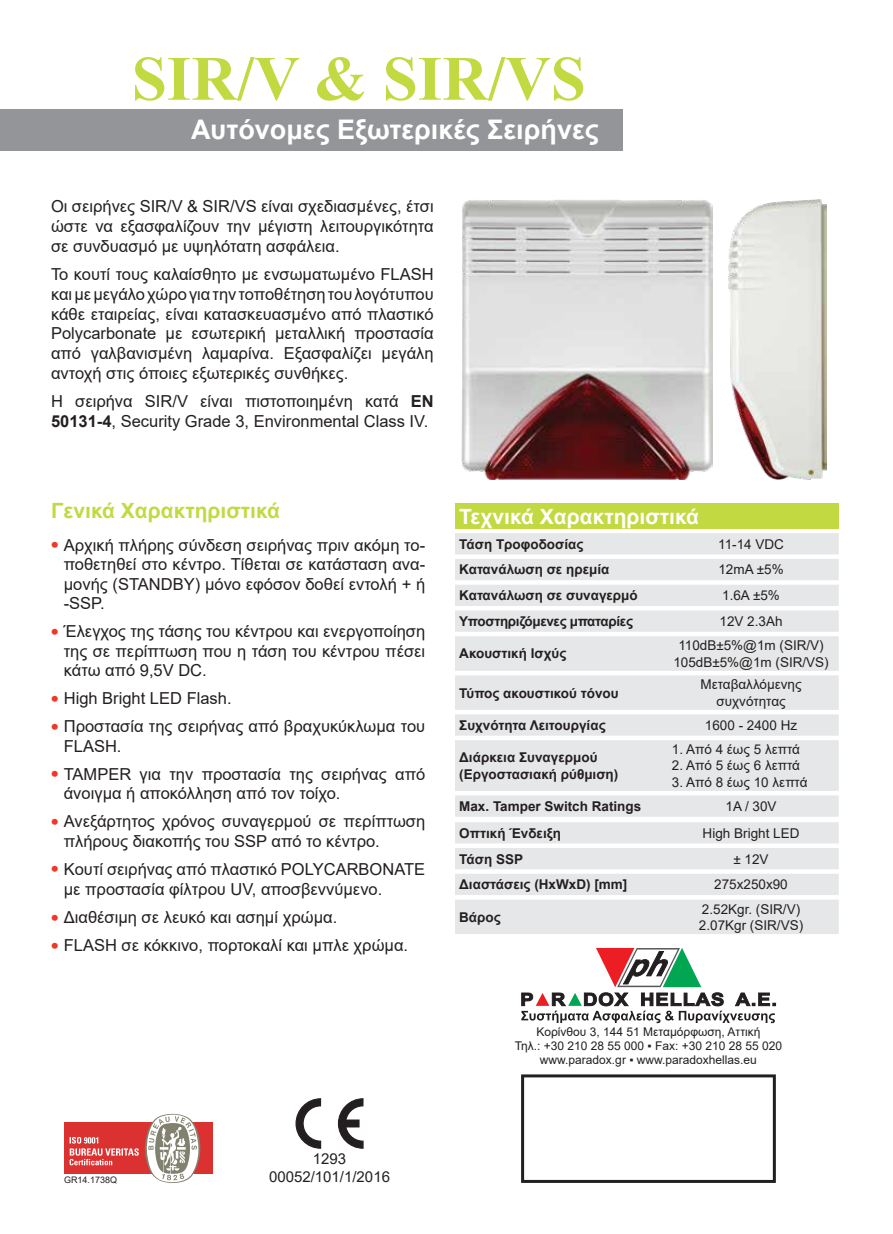
<style>
.page{position:relative;width:893px;height:1234px;background:#fff}
.page>*{position:absolute;margin:0;border:0;box-sizing:border-box;transform-origin:0 0}
.t1{font:700 63px "Times New Roman";color:#c3d941}
.t2{font:700 27px "Arial";color:#fff}
.t3{font:700 21px "Arial";color:#fff}
.t4{font:700 21px "Arial";color:#c3d941}
.t5{font:16.5px/19.8px "Arial";color:#231f20}
.t6{font:15px "Arial";color:#231f20}
.t7{font:700 13.5px/16.2px "Arial";color:#231f20}
.t8{font:13.5px/16.2px "Arial";color:#231f20;text-align:center}
.t9{font:700 13.5px "Arial";letter-spacing:-.025em;color:#231f20}
.t10{font:12px/14.4px "Arial";color:#231f20;text-align:center}
.t11{font:9px "Arial";color:#231f20}
.s1{font-weight:700}
.s2{font-weight:700;font-size:21px;color:#ef3829}
</style>
<div class="page">
<div style="left:0;top:109px;width:623px;height:41px;background:#939598"></div>
<img style="left:461px;top:200px;width:252px;height:279px">
<div style="left:64px;top:1122px;width:149px;height:51px;background:#db3231"></div>
<svg style="left:70px;top:1113px;width:132px;height:69px"></svg>
<img style="left:729px;top:200px;width:97px;height:279px">
<svg style="left:295px;top:1098px;width:27px;height:50px"></svg>
<svg style="left:337px;top:1098px;width:27px;height:50px"></svg>
<div style="left:339px;top:1119px;width:20px;height:7px;background:#231f20"></div>
<div style="left:339px;top:1119px;width:21px;height:8px;border:1px solid #231f20"></div>
<svg style="left:521px;top:947px;width:255px;height:75px"></svg>
<div style="left:521px;top:1074px;width:255px;height:108px;border:3px solid #231f20"></div>
<div style="left:455px;top:503px;width:384px;height:25px;background:#c3d941"></div>
<svg style="left:455px;top:533px;width:384px;height:283px"></svg>
<svg style="left:455px;top:822px;width:384px;height:111px"></svg>
<h1 class="t1" style="left:132px;top:33px;width:455px">SIR/V &amp; SIR/VS</h1>
<h2 class="t2" style="left:191px;top:111px;width:409px">Αυτόνομες Εξωτερικές Σειρήνες</h2>
<p class="t5" style="left:51px;top:196px;width:384px;text-align:justify">Οι σειρήνες SIR/V &amp; SIR/VS είναι σχεδιασμένες, έτσι ώστε να εξασφαλίζουν την μέγιστη λειτουργικότητα σε συνδυασμό με υψηλότατη ασφάλεια.</p>
<p class="t5" style="left:51px;top:264px;width:384px;text-align:justify">Το κουτί τους καλαίσθητο με ενσωματωμένο FLASH και με μεγάλο χώρο για την τοποθέτηση του λογότυπου κάθε εταιρείας, είναι κατασκευασμένο από πλαστικό Polycarbonate με εσωτερική μεταλλική προστασία από γαλβανισμένη λαμαρίνα. Εξασφαλίζει μεγάλη αντοχή στις όποιες εξωτερικές συνθήκες.</p>
<p class="t5" style="left:51px;top:391px;width:384px">Η σειρήνα SIR/V είναι πιστοποιημένη κατά <span class="s1">ΕΝ<br>50131-4</span>, Security Grade 3, Environmental Class IV.</p>
<p class="t4" style="left:51px;top:496px;width:230px">Γενικά Χαρακτηριστικά</p>
<p class="t5" style="left:64px;top:535px;width:363px;text-align:justify;text-indent:-13px"><span class="s2">•</span> Αρχική πλήρης σύνδεση σειρήνας πριν ακόμη το&shy;ποθετηθεί στο κέντρο. Τίθεται σε κατάσταση ανα&shy;μονής (STANDBY) μόνο εφόσον δοθεί εντολή + ή -SSP.</p>
<p class="t5" style="left:64px;top:621px;width:363px;text-align:justify;text-indent:-13px"><span class="s2">•</span> Έλεγχος της τάσης του κέντρου και ενεργοποίηση της σε περίπτωση που η τάση του κέντρου πέσει κάτω από 9,5V DC.</p>
<p class="t5" style="left:51px;top:688px;width:182px"><span class="s2">•</span> High Bright LED Flash.</p>
<p class="t5" style="left:64px;top:716px;width:363px;text-indent:-13px"><span class="s2">•</span> Προστασία της σειρήνας από βραχυκύκλωμα του<br>FLASH.</p>
<p class="t5" style="left:64px;top:764px;width:363px;text-indent:-13px"><span class="s2">•</span> TAMPER για την προστασία της σειρήνας από άνοιγμα ή αποκόλληση από τον τοίχο.</p>
<p class="t5" style="left:64px;top:811px;width:363px;text-indent:-13px"><span class="s2">•</span> Ανεξάρτητος χρόνος συναγερμού σε περίπτωση πλήρους διακοπής του SSP από το κέντρο.</p>
<p class="t5" style="left:64px;top:859px;width:363px;text-indent:-13px"><span class="s2">•</span> Kουτί σειρήνας από πλαστικό POLYCARBONATE με προστασία φίλτρου UV, αποσβεννύμενο.</p>
<p class="t5" style="left:51px;top:907px;width:288px"><span class="s2">•</span> Διαθέσιμη σε λευκό και ασημί χρώμα.</p>
<p class="t5" style="left:51px;top:935px;width:359px"><span class="s2">•</span> FLASH σε κόκκινο, πορτοκαλί και μπλε χρώμα.</p>
<p class="t3" style="left:459px;top:501px;width:241px">Τεχνικά Χαρακτηριστικά</p>
<p class="t7" style="left:459px;top:536px;width:126px">Τάση Τροφοδοσίας</p>
<p class="t8" style="left:718px;top:535px;width:67px">11-14 VDC</p>
<p class="t7" style="left:459px;top:561px;width:152px">Κατανάλωση σε ηρεμία</p>
<p class="t8" style="left:718px;top:561px;width:67px">12mA ±5%</p>
<p class="t7" style="left:459px;top:587px;width:180px">Κατανάλωση σε συναγερμό</p>
<p class="t8" style="left:722px;top:587px;width:59px">1.6A ±5%</p>
<p class="t9" style="left:459px;top:611px;width:175px">Υποστηριζόμενες μπαταρίες</p>
<p class="t8" style="left:719px;top:613px;width:65px">12V 2.3Ah</p>
<p class="t7" style="left:459px;top:645px;width:109px">Ακουστική Ισχύς</p>
<p class="t8" style="left:673px;top:637px;width:157px">110dB±5%@1m (SIR/V)<br>105dB±5%@1m (SIR/VS)</p>
<p class="t7" style="left:459px;top:684px;width:161px">Τύπος ακουστικού τόνου</p>
<p class="t8" style="left:700px;top:676px;width:103px">Μεταβαλλόμενης συχνότητας</p>
<p class="t7" style="left:459px;top:717px;width:148px">Συχνότητα Λειτουργίας</p>
<p class="t8" style="left:705px;top:716px;width:94px">1600 - 2400 Hz</p>
<p class="t7" style="left:459px;top:749px;width:161px">Διάρκεια Συναγερμού (Εργοστασιακή ρύθμιση)</p>
<p class="t8" style="left:672px;top:741px;width:130px">1. Από 4 έως 5 λεπτά</p>
<p class="t8" style="left:672px;top:757px;width:130px">2. Από 5 έως 6 λεπτά</p>
<p class="t8" style="left:672px;top:773px;width:137px">3. Από 8 έως 10 λεπτά</p>
<p class="t7" style="left:459px;top:798px;width:184px">Max. Tamper Switch Ratings</p>
<p class="t8" style="left:725px;top:797px;width:53px">1A / 30V</p>
<p class="t7" style="left:459px;top:824px;width:103px">Οπτική Ένδειξη</p>
<p class="t8" style="left:703px;top:824px;width:98px">High Bright LED</p>
<p class="t7" style="left:459px;top:850px;width:65px">Τάση SSP</p>
<p class="t8" style="left:733px;top:850px;width:37px">± 12V</p>
<p class="t7" style="left:459px;top:876px;width:170px">Διαστάσεις (HxWxD) [mm]</p>
<p class="t8" style="left:714px;top:876px;width:75px">275x250x90</p>
<p class="t7" style="left:459px;top:908px;width:43px">Βάρος</p>
<p class="t8" style="left:699px;top:900px;width:106px;text-align:left">2.52Kgr. (SIR/V)<br>2.07Kgr (SIR/VS)</p>
<p class="t10" style="left:515px;top:1023px;width:269px">Κορίνθου 3, 144 51 Μεταμόρφωση, Αττική<br>Τηλ.: +30 210 28 55 000 ▪ Fax: +30 210 28 55 020 www.paradox.gr ▪ www.paradoxhellas.eu</p>
<p class="t11" style="left:64px;top:1172px;width:55px">GR14.1738Q</p>
<p class="t6" style="left:313px;top:1147px;width:35px">1293</p>
<p class="t6" style="left:269px;top:1166px;width:122px">00052/101/1/2016</p>
</div>
